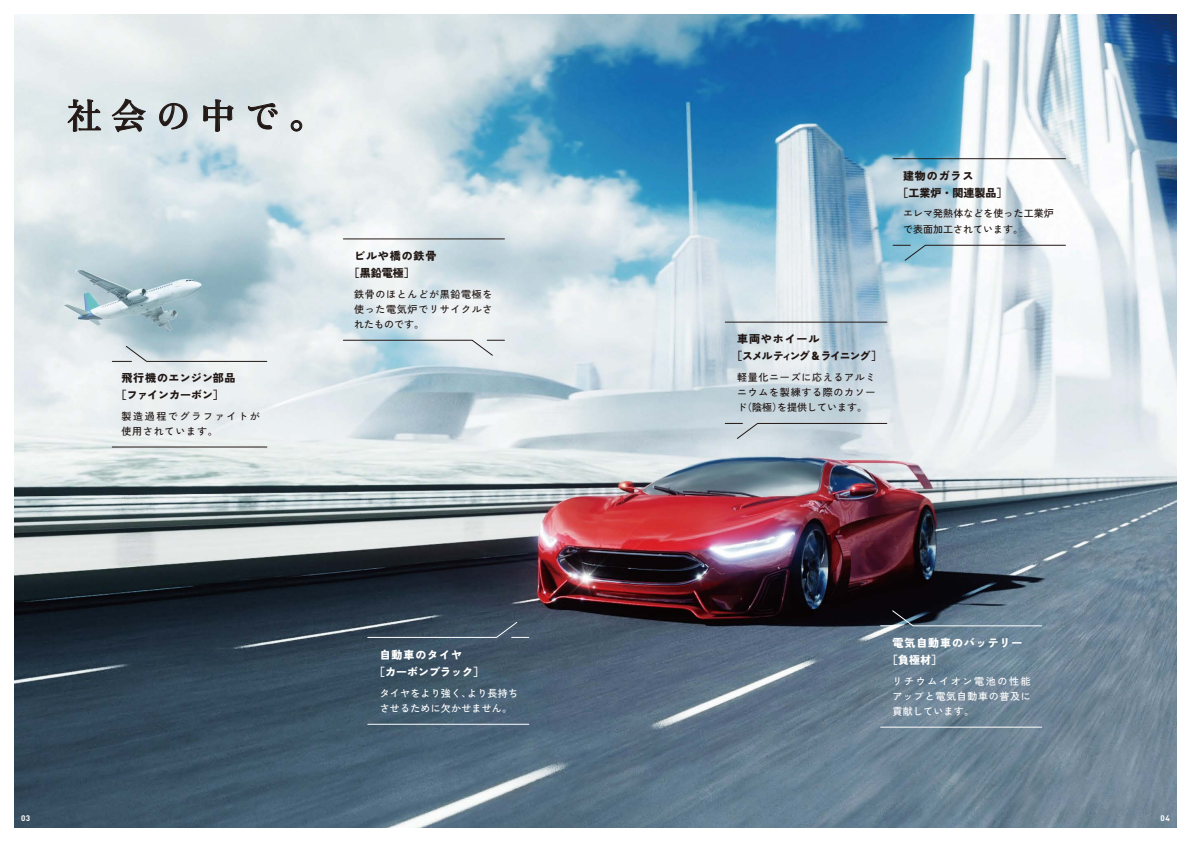
<style>
.page{position:relative;width:1191px;height:842px;background:#fff}
.page>*{position:absolute;margin:0;border:0;box-sizing:border-box;transform-origin:0 0}
.t1{font:600 35px "Zen Old Mincho";letter-spacing:.27em;color:#221815}
.t2{font:800 11px/17px "Zen K Gothic";letter-spacing:-.06em;color:#221815}
.t3{font:800 11px/17px "Zen K Gothic";letter-spacing:.02em;color:#221815}
.t4{font:800 11px/17px "Zen K Gothic";color:#fff}
.t5{font:800 11px/17px "Zen K Gothic";letter-spacing:.08em;color:#fff}
.t6{font:800 11px/17px "Zen K Gothic";letter-spacing:.04em;color:#221815}
.t7{font:800 11px/17px "Zen K Gothic";letter-spacing:.08em;color:#221815}
.t8{font:500 10px/15px "Zen K Gothic";letter-spacing:.07em;color:#221815;text-align:justify}
.t9{font:500 10px/15px "Zen K Gothic";letter-spacing:.02em;color:#fff}
.t10{font:500 10px/15px "Zen K Gothic";letter-spacing:.005em;color:#221815}
.t11{font:500 10px/15px "Zen K Gothic";letter-spacing:.165em;color:#221815}
.t12{font:700 8px "DIN";color:#fff}
.s1{font-family:"DIN";font-weight:900;font-size:11.8px}
</style>
<div class="page">
<img style="left:14px;top:14px;width:1162px;height:814px">
<svg style="left:68px;top:99px;width:33px;height:33px"></svg>
<svg style="left:112px;top:99px;width:34px;height:36px"></svg>
<svg style="left:160px;top:103px;width:27px;height:26px"></svg>
<svg style="left:203px;top:99px;width:30px;height:33px"></svg>
<svg style="left:248px;top:103px;width:29px;height:26px"></svg>
<svg style="left:291px;top:120px;width:11px;height:11px"></svg>
<hr style="left:893px;top:158px;width:172px;height:1px;background:#221815">
<svg style="left:893px;top:245px;width:173px;height:16px"></svg>
<hr style="left:343px;top:239px;width:161px;height:1px;background:#221815">
<svg style="left:343px;top:340px;width:161px;height:16px;background:#c7d8df"></svg>
<hr style="left:725px;top:322px;width:162px;height:1px;background:#221815">
<svg style="left:725px;top:423px;width:162px;height:16px;background:#c1cbd2"></svg>
<hr style="left:112px;top:447px;width:155px;height:1px;background:#221815">
<svg style="left:112px;top:346px;width:155px;height:16px"></svg>
<hr style="left:368px;top:724px;width:161px;height:1px;background:#fff">
<svg style="left:367px;top:621px;width:162px;height:17px;background:#4a5a69"></svg>
<hr style="left:880px;top:727px;width:161px;height:1px;background:#fff">
<svg style="left:880px;top:610px;width:162px;height:16px;background:#576877"></svg>
<h1 class="t1" style="left:67px;top:98px;width:259px">社会の中で。</h1>
<p class="t3" style="left:116px;top:369px;width:121px;text-indent:6px">飛行機のエンジン部品［ファインカーボン］</p>
<p class="t11" style="left:121px;top:408px;width:140px">製造過程でグラファイトが使用されています。</p>
<p class="t7" style="left:349px;top:247px;width:89px;text-indent:6px">ビルや橋の鉄骨［黒鉛電極］</p>
<p class="t8" style="left:354px;top:286px;width:140px">鉄骨のほとんどが黒鉛電極を使った電気炉でリサイクルされたものです。</p>
<p class="t4" style="left:374px;top:646px;width:111px;text-indent:6px">自動車のタイヤ<br>［カーボンブラック］</p>
<p class="t9" style="left:380px;top:685px;width:140px">タイヤをより強く、より長持ちさせるために欠かせません。</p>
<p class="t6" style="left:897px;top:167px;width:111px;text-indent:6px">建物のガラス<br>［工業炉・関連製品］</p>
<p class="t10" style="left:903px;top:206px;width:152px">エレマ発熱体などを使った工業炉で表面加工されています。</p>
<p class="t2" style="left:732px;top:330px;width:152px;text-indent:5px">車両やホイール<br>［スメルティング <span class="s1">&amp;</span> ライニング］</p>
<p class="t8" style="left:737px;top:369px;width:140px">軽量化ニーズに応えるアルミニウムを製練する際のカソード（陰極）を提供しています。</p>
<p class="t5" style="left:887px;top:635px;width:137px;text-indent:6px">電気自動車のバッテリー［負極材］</p>
<p class="t9" style="left:892px;top:674px;width:140px;text-align:justify">リチウムイオン電池の性能アップと電気自動車の普及に貢献しています。</p>
<p class="t12" style="left:21px;top:813px;width:11px">03</p>
<p class="t12" style="left:1160px;top:813px;width:11px">04</p>
</div>
